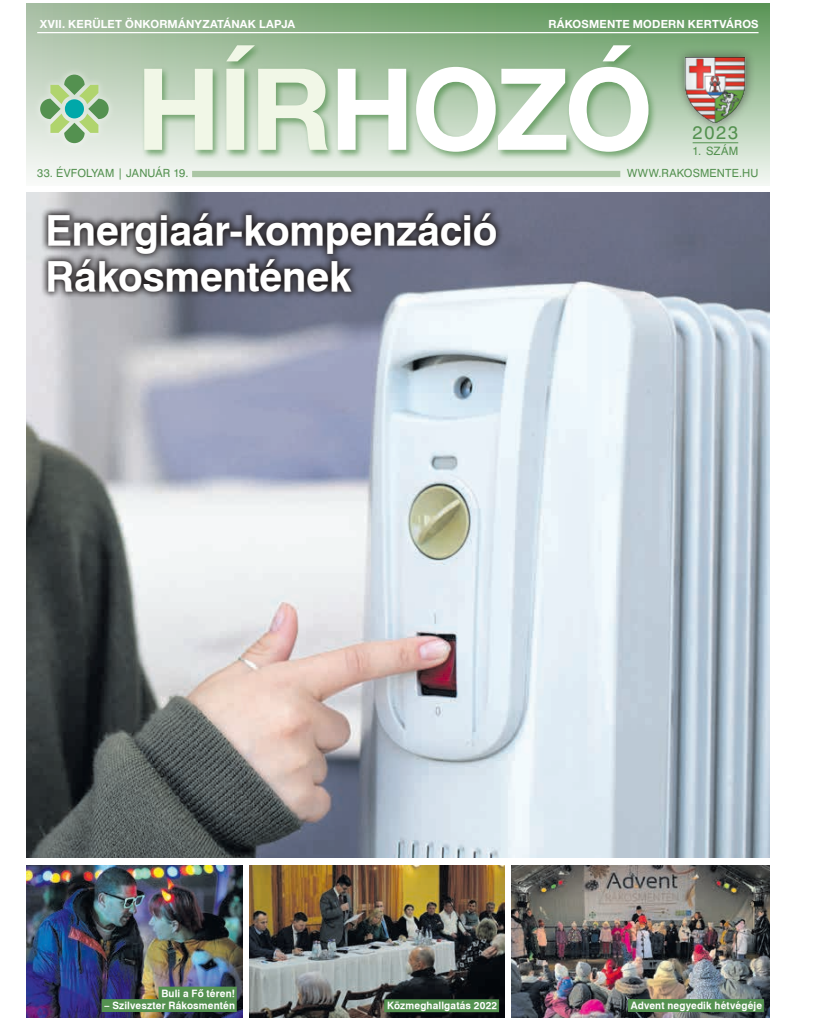
<style>
.page{position:relative;width:833px;height:1025px;background:#fff}
.page>*{position:absolute;margin:0;border:0;box-sizing:border-box;transform-origin:0 0}
.t1{font:700 113.38px "Helvetica Neue LT Pro";letter-spacing:-.02em;color:#fff}
.t2{font:700 40.62px/45.9px "Swiss 721 PFL";letter-spacing:-.005em;color:#fff}
.t3{font:18.38px "Swiss 721 PFL";color:#549150}
.t4{font:11.5px "Swiss 721 PFL";color:#549150}
.t5{font:700 11.25px "Helvetica Neue LT Pro";letter-spacing:.015em;color:#fff}
.t6{font:11.25px "Swiss 721 PFL";letter-spacing:.015em;color:#549150}
.t7{font:700 10px "Swiss 721 PFL";letter-spacing:.015em;color:#fff}
.s1{color:#f1f7e7}
</style>
<div class="page">
<img style="left:27px;top:865px;width:215px;height:151px">
<img style="left:249px;top:865px;width:255px;height:151px">
<img style="left:511px;top:865px;width:258px;height:151px">
<img style="left:27px;top:193px;width:742px;height:664px">
<svg style="left:40px;top:205px;width:464px;height:94px;background:#5c5d67"></svg>
<div style="left:158px;top:986px;width:79px;height:13px;background:#549150"></div>
<div style="left:102px;top:998px;width:135px;height:13px;background:#549150"></div>
<div style="left:384px;top:998px;width:115px;height:13px;background:#549150"></div>
<div style="left:628px;top:998px;width:136px;height:13px;background:#549150"></div>
<svg style="left:27px;top:3px;width:742px;height:183px;background:#afc9ac"></svg>
<div style="left:141px;top:43px;width:516px;height:117px;background:#549150;opacity:.75"></div>
<div style="left:675px;top:47px;width:81px;height:84px;background:#231f20;opacity:.6"></div>
<img style="left:683px;top:57px;width:65px;height:65px">
<hr style="left:692px;top:142px;width:46px;height:1px;background:#549150">
<div style="left:192px;top:171px;width:428px;height:6px;background:#abc6a5"></div>
<hr style="left:37px;top:32px;width:721px;height:1px;background:#fff">
<div style="left:33px;top:67px;width:83px;height:84px;background:#fff;opacity:.6"></div>
<svg style="left:40px;top:74px;width:69px;height:69px;background:#b0cca2"></svg>
<div style="left:65px;top:99px;width:19px;height:19px;background:#00a8a9;border-radius:50%"></div>
<p class="t5" style="left:40px;top:17px;width:257px">XVII. KERÜLET ÖNKORMÁNYZATÁNAK LAPJA</p>
<p class="t5" style="left:548px;top:17px;width:212px">RÁKOSMENTE MODERN KERTVÁROS</p>
<h1 class="t1" style="left:136px;top:39px;width:518px"><span class="s1">HÍR</span>HOZÓ</h1>
<h3 class="t3" style="left:692px;top:122px;width:47px">2023</h3>
<p class="t4" style="left:692px;top:144px;width:47px">1. SZÁM</p>
<p class="t6" style="left:37px;top:166px;width:153px">33. ÉVFOLYAM | JANUÁR 19.</p>
<p class="t6" style="left:627px;top:166px;width:133px">WWW.RAKOSMENTE.HU</p>
<h2 class="t2" style="left:45px;top:207px;width:453px">Energiaár-kompenzáció<br>Rákosmentének</h2>
<p class="t7" style="left:161px;top:986px;width:75px">Buli a Fő téren!</p>
<p class="t7" style="left:104px;top:998px;width:132px">– Szilveszter Rákosmentén</p>
<p class="t7" style="left:387px;top:998px;width:112px">Közmeghallgatás 2022</p>
<p class="t7" style="left:631px;top:998px;width:133px">Advent negyedik hétvégéje</p>
</div>
